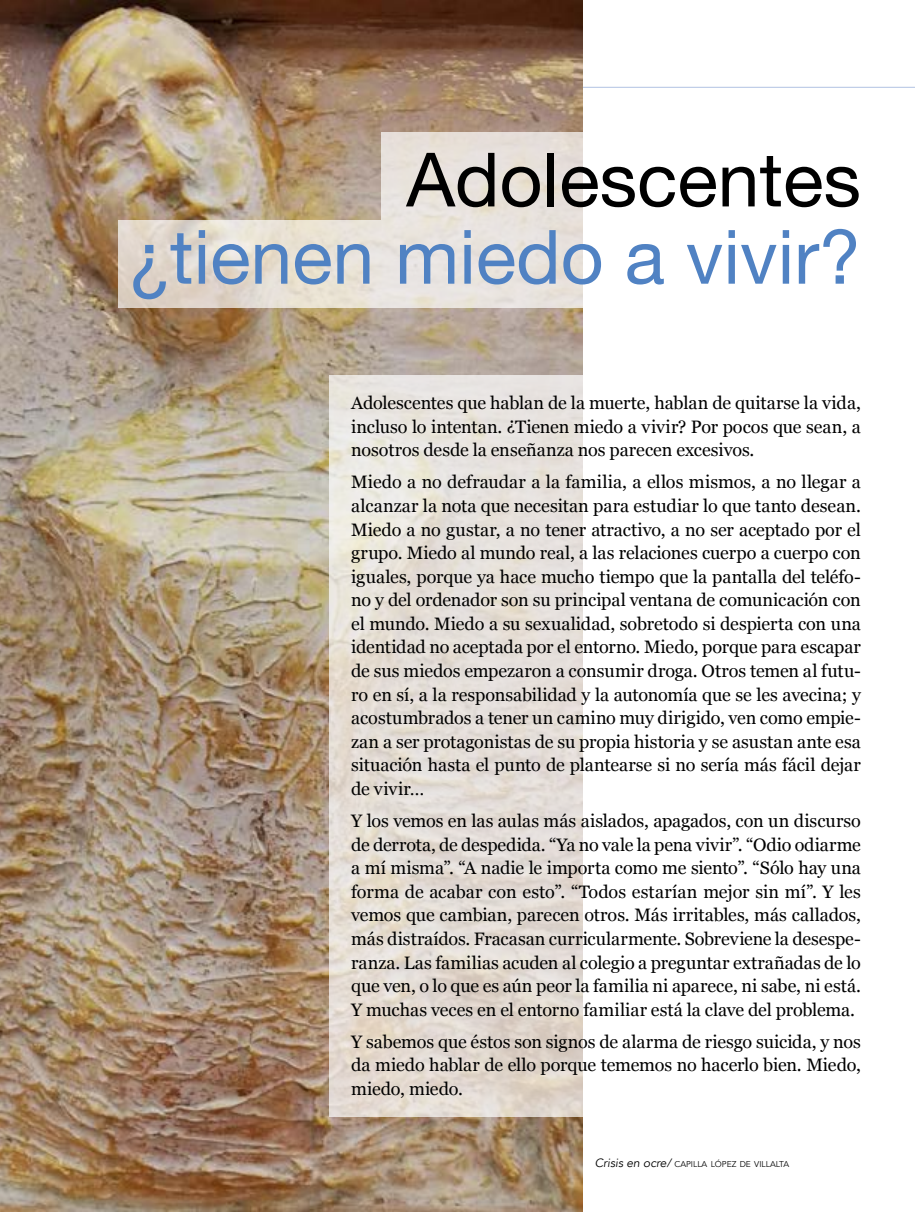
<style>
.page{position:relative;width:915px;height:1212px;background:#fff}
.page>*{position:absolute;margin:0;border:0;box-sizing:border-box;transform-origin:0 0}
.t1{font:75px "Helvetica Neue";color:#5082c3}
.t2{font:75px "Helvetica Neue";color:#000}
.t3{font:18px/23.5px "Georgia";letter-spacing:-.005em;color:#000;text-align:justify}
.t4{font:italic 12px "Avenir";color:#000}
.t5{font:8.4px "Avenir";color:#000}
.s1{font-style:normal;font-size:8.4px}
</style>
<div class="page">
<div style="left:73px;top:76px;width:841px;height:12px;background:#000;opacity:.75"></div>
<img style="left:0;top:0;width:582px;height:1212px">
<svg style="left:328px;top:375px;width:255px;height:741px;background:#e4ddd6"></svg>
<svg style="left:118px;top:220px;width:465px;height:88px;background:#e6dfd6"></svg>
<svg style="left:381px;top:132px;width:202px;height:88px;background:#e7e0d9"></svg>
<h1 class="t2" style="left:406px;top:126px;width:456px">Adolescentes</h1>
<h1 class="t1" style="left:128px;top:203px;width:734px">¿tienen miedo a vivir?</h1>
<p class="t3" style="left:351px;top:390px;width:511px">Adolescentes que hablan de la muerte, hablan de quitarse la vida, incluso lo intentan. ¿Tienen miedo a vivir? Por pocos que sean, a nosotros desde la enseñanza nos parecen excesivos.</p>
<p class="t3" style="left:351px;top:470px;width:511px">Miedo a no defraudar a la familia, a ellos mismos, a no llegar a alcanzar la nota que necesitan para estudiar lo que tanto desean.<br>Miedo a no gustar, a no tener atractivo, a no ser aceptado por el grupo. Miedo al mundo real, a las relaciones cuerpo a cuerpo con iguales, porque ya hace mucho tiempo que la pantalla del teléfo&shy;no y del ordenador son su principal ventana de comunicación con el mundo. Miedo a su sexualidad, sobretodo si despierta con una identidad no aceptada por el entorno. Miedo, porque para escapar de sus miedos empezaron a consumir droga. Otros temen al futu&shy;ro en sí, a la responsabilidad y la autonomía que se les avecina; y acostumbrados a tener un camino muy dirigido, ven como empie&shy;zan a ser protagonistas de su propia historia y se asustan ante esa situación hasta el punto de plantearse si no sería más fácil dejar de vivir…</p>
<p class="t3" style="left:351px;top:808px;width:511px">Y los vemos en las aulas más aislados, apagados, con un discurso de derrota, de despedida. “Ya no vale la pena vivir”. “Odio odiarme a mí misma”. “A nadie le importa como me siento”. “Sólo hay una forma de acabar con esto”. “Todos estarían mejor sin mí”. Y les vemos que cambian, parecen otros. Más irritables, más callados, más distraídos. Fracasan curricularmente. Sobreviene la desespe&shy;ranza. Las familias acuden al colegio a preguntar extrañadas de lo que ven, o lo que es aún peor la familia ni aparece, ni sabe, ni está.<br>Y muchas veces en el entorno familiar está la clave del problema.</p>
<p class="t3" style="left:351px;top:1029px;width:511px">Y sabemos que éstos son signos de alarma de riesgo suicida, y nos da miedo hablar de ello porque tememos no hacerlo bien. Miedo, miedo, miedo.</p>
<p class="t4" style="left:594px;top:1156px;width:91px">Crisis en ocre/ <span class="s1">CAPILLA</span></p>
<p class="t5" style="left:710px;top:1159px;width:54px">LÓPEZ DE VILLALTA</p>
</div>
